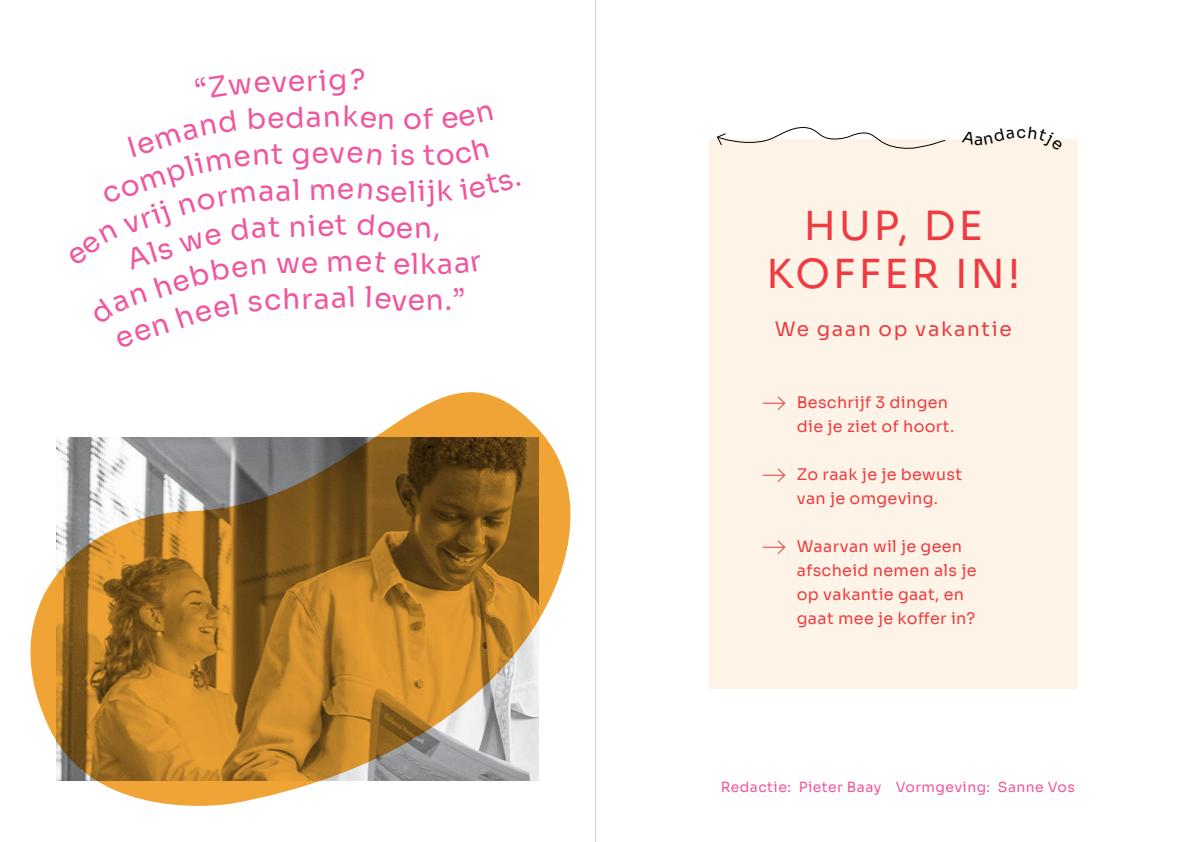
<style>
.page{position:relative;width:1191px;height:842px;background:#fff}
.page>*{position:absolute;margin:0;border:0;box-sizing:border-box;transform-origin:0 0}
.t1{font:40px/48px "Sora";letter-spacing:.08em;color:#ef3b41}
.t2{font:28.4px "Sora";color:#ef569f}
.t3{font:20px "Sora";letter-spacing:.08em;color:#ef3b41}
.t4{font:16px/24px "Sora";letter-spacing:.02em;color:#ef3b41}
.t5{font:16px "Sora";color:#000}
.t6{font:14px "Sora";letter-spacing:.03em;color:#ef569f}
</style>
<div class="page">
<svg style="left:30px;top:392px;width:541px;height:414px"></svg>
<div style="left:709px;top:139px;width:368px;height:550px;background:#fdf4e7"></div>
<svg style="left:763px;top:396px;width:23px;height:14px"></svg>
<svg style="left:763px;top:468px;width:23px;height:14px"></svg>
<svg style="left:763px;top:540px;width:23px;height:14px"></svg>
<svg style="left:717px;top:127px;width:228px;height:22px"></svg>
<hr style="left:595px;top:0;width:1px;height:842px;background:#d1d3d4">
<h2 class="t2" style="left:390px;top:132px;width:10px">i</h2>
<h2 class="t2" style="left:390px;top:168px;width:19px">e</h2>
<h2 class="t2" style="left:396px;top:204px;width:19px">e</h2>
<h2 class="t2" style="left:393px;top:241px;width:19px">e</h2>
<p class="t5" style="left:974px;top:126px;width:11px">a</p>
<h1 class="t1" style="left:766px;top:198px;width:218px;text-indent:37px">Hup, de koff</h1>
<h1 class="t1" style="left:884px;top:246px;width:137px">er in!</h1>
<p class="t3" style="left:774px;top:312px;width:238px">We gaan op vakantie</p>
<p class="t4" style="left:797px;top:389px;width:159px">Beschrijf 3 dingen die je ziet of hoort.</p>
<p class="t4" style="left:797px;top:461px;width:167px">Zo raak je je bewust van je omgeving.</p>
<p class="t4" style="left:797px;top:533px;width:181px">Waarvan wil je geen afscheid nemen als je op vakantie gaat, en gaat mee je koffer in?</p>
<p class="t6" style="left:720px;top:775px;width:356px">Redactie: Pieter Baay Vormgeving: Sanne Vos</p>
</div>
